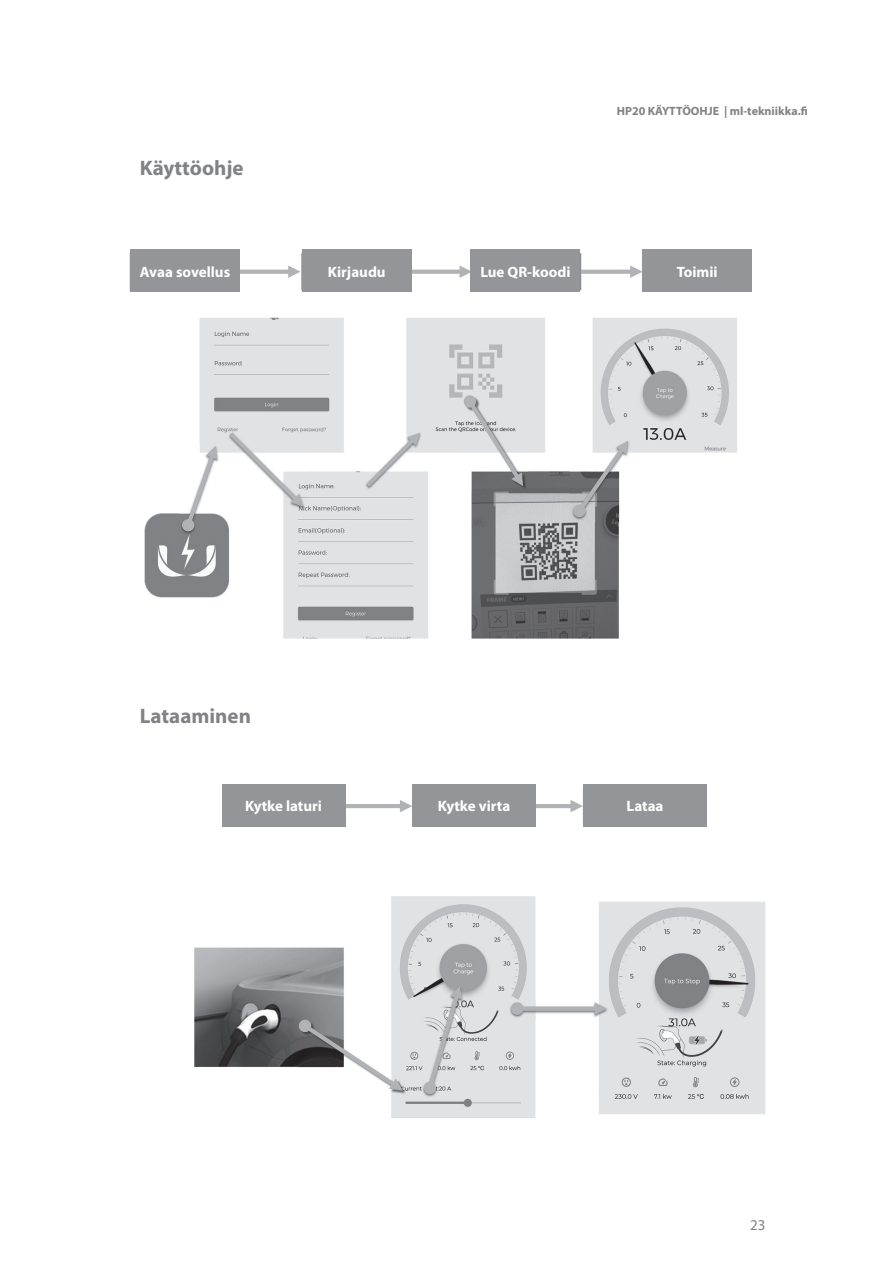
<style>
.page{position:relative;width:893px;height:1263px;background:#fff}
.page>*{position:absolute;margin:0;border:0;box-sizing:border-box;transform-origin:0 0}
.t1{font:700 21px "Myriad Pro";color:#808285}
.t2{font:700 15px "Myriad Pro";color:#fff}
.t3{font:15px "Myriad Pro";color:#808285}
.t4{font:700 12px "Myriad Pro";color:#808285}
</style>
<div class="page">
<img style="left:129px;top:249px;width:623px;height:390px">
<img style="left:194px;top:784px;width:571px;height:334px">
<div style="left:130px;top:250px;width:110px;height:42px;background:#939598"></div>
<div style="left:302px;top:250px;width:110px;height:42px;background:#939598"></div>
<div style="left:470px;top:250px;width:110px;height:42px;background:#939598"></div>
<div style="left:642px;top:250px;width:110px;height:42px;background:#939598"></div>
<div style="left:222px;top:784px;width:123px;height:43px;background:#939598"></div>
<div style="left:412px;top:784px;width:124px;height:43px;background:#939598"></div>
<div style="left:583px;top:784px;width:124px;height:43px;background:#939598"></div>
<h1 class="t1" style="left:140px;top:154px;width:105px">Käyttöohje</h1>
<p class="t4" style="left:617px;top:103px;width:193px">HP20 KÄYTTÖOHJE | ml-tekniikka.fi</p>
<p class="t2" style="left:140px;top:262px;width:92px">Avaa sovellus</p>
<p class="t2" style="left:328px;top:262px;width:59px">Kirjaudu</p>
<p class="t2" style="left:480px;top:262px;width:92px">Lue QR-koodi</p>
<p class="t2" style="left:677px;top:262px;width:42px">Toimii</p>
<h1 class="t1" style="left:140px;top:702px;width:113px">Lataaminen</h1>
<p class="t2" style="left:245px;top:796px;width:78px">Kytke laturi</p>
<p class="t2" style="left:438px;top:796px;width:74px">Kytke virta</p>
<p class="t2" style="left:627px;top:796px;width:38px">Lataa</p>
<p class="t3" style="left:750px;top:1215px;width:17px">23</p>
</div>
